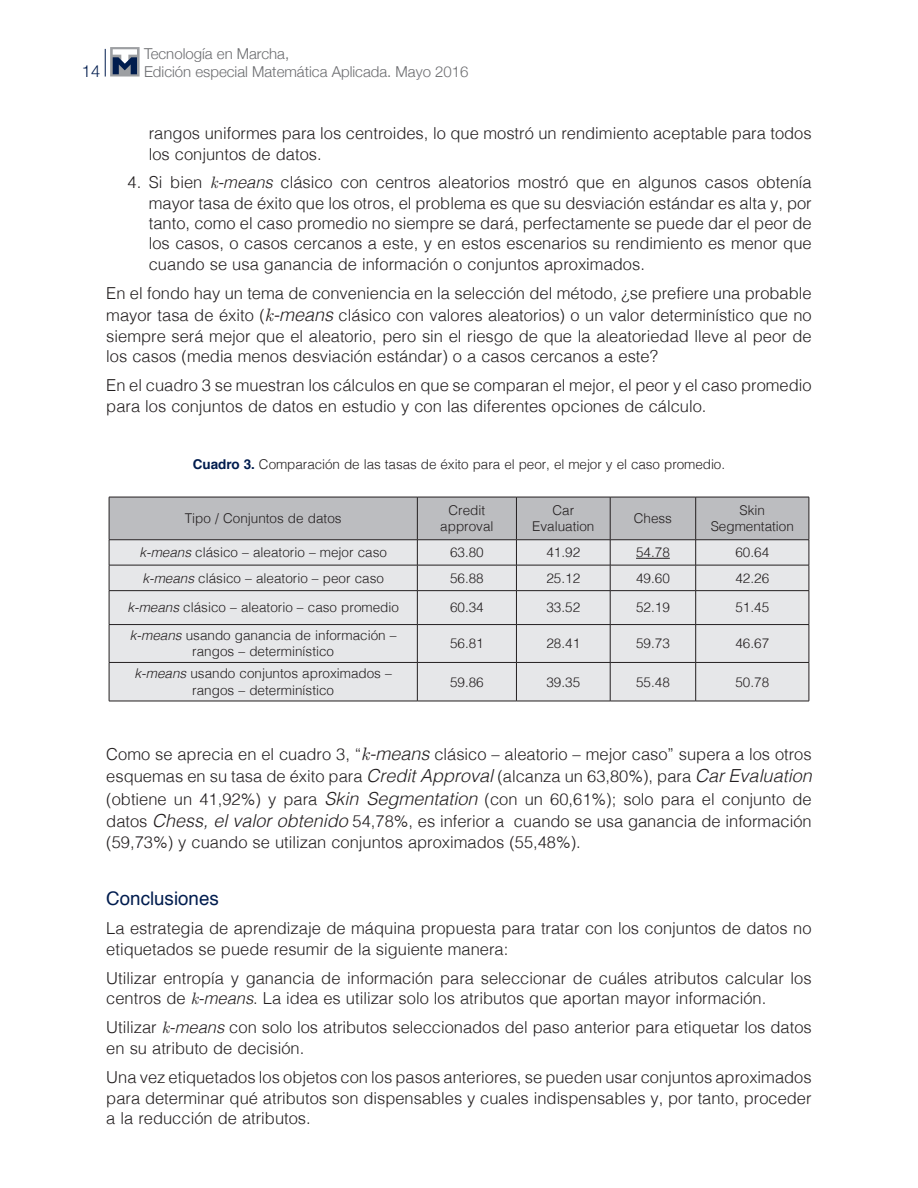
<style>
.page{position:relative;width:918px;height:1188px;background:#fff}
.page>*{position:absolute;margin:0;border:0;box-sizing:border-box;transform-origin:0 0}
._7subtitulo{font:18.75px "Helvetica";color:#001c4e}
._6texto{font:300 16.5px/20.5px "Helvetica";color:#231f20}
._10Escalonado{font:300 16.5px/20.2px "Helvetica";color:#231f20}
.t1{font:300 16.5px "Helvetica Neue";color:#001c4e}
.t2{font:300 15px "Helvetica Neue";color:#6c6d70}
.textocuadros{font:300 13.5px/16.2px "Helvetica";color:#231f20;text-align:center}
._9tituloscuadros1{font:300 13.5px "Helvetica";letter-spacing:-.005em;color:#231f20}
.s1{font-family:"CMU Classical Serif";font-weight:400;font-style:italic}
.s2{font-style:italic}
.s3{font-family:"CMU Classical Serif";font-weight:400;font-style:italic;font-size:18px}
.s4{font-style:italic;font-size:18px}
.s5{font-weight:700;color:#001c4e}
</style>
<div class="page">
<svg style="left:105px;top:49px;width:1px;height:28px"></svg>
<svg style="left:110px;top:47px;width:30px;height:30px"></svg>
<svg style="left:113px;top:49px;width:24px;height:25px"></svg>
<div style="left:110px;top:591px;width:699px;height:110px;background:#e6e7e9"></div>
<svg style="left:109px;top:497px;width:701px;height:93px;background:#cccdcf"></svg>
<hr style="left:109px;top:590px;width:308px;height:1px;background:#231f20">
<hr style="left:109px;top:591px;width:1px;height:33px;background:#231f20">
<hr style="left:417px;top:590px;width:99px;height:1px;background:#231f20">
<hr style="left:417px;top:591px;width:1px;height:33px;background:#231f20">
<hr style="left:516px;top:590px;width:94px;height:1px;background:#231f20">
<hr style="left:516px;top:591px;width:1px;height:33px;background:#231f20">
<hr style="left:610px;top:590px;width:86px;height:1px;background:#231f20">
<hr style="left:610px;top:591px;width:1px;height:33px;background:#231f20">
<hr style="left:696px;top:590px;width:113px;height:1px;background:#231f20">
<hr style="left:695px;top:591px;width:1px;height:33px;background:#231f20">
<hr style="left:809px;top:591px;width:1px;height:33px;background:#231f20">
<hr style="left:109px;top:624px;width:308px;height:1px;background:#231f20">
<hr style="left:109px;top:625px;width:1px;height:37px;background:#231f20">
<hr style="left:417px;top:624px;width:99px;height:1px;background:#231f20">
<hr style="left:417px;top:625px;width:1px;height:37px;background:#231f20">
<hr style="left:516px;top:624px;width:94px;height:1px;background:#231f20">
<hr style="left:516px;top:625px;width:1px;height:37px;background:#231f20">
<hr style="left:610px;top:624px;width:86px;height:1px;background:#231f20">
<hr style="left:610px;top:625px;width:1px;height:37px;background:#231f20">
<hr style="left:696px;top:624px;width:113px;height:1px;background:#231f20">
<hr style="left:695px;top:625px;width:1px;height:37px;background:#231f20">
<hr style="left:809px;top:625px;width:1px;height:37px;background:#231f20">
<hr style="left:109px;top:662px;width:308px;height:1px;background:#231f20">
<hr style="left:109px;top:663px;width:1px;height:38px;background:#231f20">
<hr style="left:417px;top:662px;width:99px;height:1px;background:#231f20">
<hr style="left:417px;top:663px;width:1px;height:38px;background:#231f20">
<hr style="left:516px;top:662px;width:94px;height:1px;background:#231f20">
<hr style="left:516px;top:663px;width:1px;height:38px;background:#231f20">
<hr style="left:610px;top:662px;width:86px;height:1px;background:#231f20">
<hr style="left:610px;top:663px;width:1px;height:38px;background:#231f20">
<hr style="left:696px;top:662px;width:113px;height:1px;background:#231f20">
<hr style="left:695px;top:663px;width:1px;height:38px;background:#231f20">
<hr style="left:809px;top:663px;width:1px;height:38px;background:#231f20">
<hr style="left:109px;top:701px;width:308px;height:1px;background:#231f20">
<hr style="left:417px;top:701px;width:99px;height:1px;background:#231f20">
<hr style="left:516px;top:701px;width:94px;height:1px;background:#231f20">
<hr style="left:610px;top:701px;width:86px;height:1px;background:#231f20">
<hr style="left:696px;top:701px;width:113px;height:1px;background:#231f20">
<hr style="left:636px;top:558px;width:34px;height:1px;background:#231f20">
<p class="t2" style="left:144px;top:41px;width:147px">Tecnología en Marcha,</p>
<p class="t1" style="left:82px;top:57px;width:20px">14</p>
<p class="t2" style="left:144px;top:59px;width:326px">Edición especial Matemática Aplicada. Mayo 2016</p>
<p class="_10Escalonado" style="left:149px;top:122px;width:664px">rangos uniformes para los centroides, lo que mostró un rendimiento aceptable para todos los conjuntos de datos.</p>
<p class="_10Escalonado" style="left:149px;top:171px;width:664px;text-align:justify;text-indent:-21px">4. Si bien <span class="s1">k</span><span class="s2">-means</span> clásico con centros aleatorios mostró que en algunos casos obtenía mayor tasa de éxito que los otros, el problema es que su desviación estándar es alta y, por tanto, como el caso promedio no siempre se dará, perfectamente se puede dar el peor de los casos, o casos cercanos a este, y en estos escenarios su rendimiento es menor que cuando se usa ganancia de información o conjuntos aproximados.</p>
<p class="_6texto" style="left:106px;top:280px;width:707px;line-height:22.4px">En el fondo hay un tema de conveniencia en la selección del método, ¿se prefiere una probable mayor tasa de éxito (<span class="s3">k</span><span class="s4">-means</span> clásico con valores aleatorios) o un valor determinístico que no</p>
<p class="_6texto" style="left:106px;top:324px;width:707px">siempre será mejor que el aleatorio, pero sin el riesgo de que la aleatoriedad lleve al peor de los casos (media menos desviación estándar) o a casos cercanos a este?</p>
<p class="_6texto" style="left:106px;top:374px;width:707px">En el cuadro 3 se muestran los cálculos en que se comparan el mejor, el peor y el caso promedio para los conjuntos de datos en estudio y con las diferentes opciones de cálculo.</p>
<p class="_9tituloscuadros1" style="left:193px;top:453px;width:534px"><span class="s5">Cuadro 3.</span> Comparación de las tasas de éxito para el peor, el mejor y el caso promedio.</p>
<p class="textocuadros" style="left:185px;top:509px;width:158px">Tipo / Conjuntos de datos</p>
<p class="textocuadros" style="left:440px;top:501px;width:55px">Credit approval</p>
<p class="textocuadros" style="left:532px;top:501px;width:64px">Car<br>Evaluation</p>
<p class="textocuadros" style="left:634px;top:509px;width:40px">Chess</p>
<p class="textocuadros" style="left:711px;top:501px;width:85px">Skin<br>Segmentation</p>
<p class="textocuadros" style="left:139px;top:543px;width:249px"><span class="s2">k-means</span> clásico – aleatorio – mejor caso</p>
<p class="textocuadros" style="left:450px;top:543px;width:35px">63.80</p>
<p class="textocuadros" style="left:546px;top:543px;width:35px">41.92</p>
<p class="textocuadros" style="left:636px;top:543px;width:35px">54.78</p>
<p class="textocuadros" style="left:735px;top:543px;width:35px">60.64</p>
<p class="textocuadros" style="left:142px;top:569px;width:243px"><span class="s2">k-means</span> clásico – aleatorio – peor caso</p>
<p class="textocuadros" style="left:450px;top:569px;width:35px">56.88</p>
<p class="textocuadros" style="left:546px;top:569px;width:35px">25.12</p>
<p class="textocuadros" style="left:636px;top:569px;width:35px">49.60</p>
<p class="textocuadros" style="left:735px;top:569px;width:35px">42.26</p>
<p class="textocuadros" style="left:127px;top:599px;width:273px"><span class="s2">k-means</span> clásico – aleatorio – caso promedio</p>
<p class="textocuadros" style="left:450px;top:599px;width:35px">60.34</p>
<p class="textocuadros" style="left:546px;top:599px;width:35px">33.52</p>
<p class="textocuadros" style="left:636px;top:599px;width:35px">52.19</p>
<p class="textocuadros" style="left:735px;top:599px;width:35px">51.45</p>
<p class="textocuadros" style="left:130px;top:626px;width:268px"><span class="s2">k-means</span> usando ganancia de información – rangos – determinístico</p>
<p class="textocuadros" style="left:450px;top:635px;width:35px">56.81</p>
<p class="textocuadros" style="left:546px;top:635px;width:35px">28.41</p>
<p class="textocuadros" style="left:636px;top:635px;width:35px">59.73</p>
<p class="textocuadros" style="left:735px;top:635px;width:35px">46.67</p>
<p class="textocuadros" style="left:135px;top:665px;width:259px"><span class="s2">k-means</span> usando conjuntos aproximados – rangos – determinístico</p>
<p class="textocuadros" style="left:450px;top:673px;width:35px">59.86</p>
<p class="textocuadros" style="left:546px;top:673px;width:35px">39.35</p>
<p class="textocuadros" style="left:636px;top:673px;width:35px">55.48</p>
<p class="textocuadros" style="left:735px;top:673px;width:35px">50.78</p>
<p class="_6texto" style="left:106px;top:742px;width:707px;line-height:22.4px;text-align:justify">Como se aprecia en el cuadro 3, “<span class="s3">k</span><span class="s4">-means</span> clásico – aleatorio – mejor caso” supera a los otros esquemas en su tasa de éxito para <span class="s4">Credit Approval</span> (alcanza un 63,80%), para <span class="s4">Car Evaluation </span>(obtiene un 41,92%) y para <span class="s4">Skin Segmentation</span> (con un 60,61%); solo para el conjunto de datos <span class="s4">Chess, el valor obtenido</span> 54,78%, es inferior a cuando se usa ganancia de información</p>
<p class="_6texto" style="left:106px;top:830px;width:476px">(59,73%) y cuando se utilizan conjuntos aproximados (55,48%).</p>
<p class="_7subtitulo" style="left:106px;top:884px;width:114px">Conclusiones</p>
<p class="_6texto" style="left:106px;top:917px;width:707px">La estrategia de aprendizaje de máquina propuesta para tratar con los conjuntos de datos no etiquetados se puede resumir de la siguiente manera:</p>
<p class="_6texto" style="left:106px;top:966px;width:707px">Utilizar entropía y ganancia de información para seleccionar de cuáles atributos calcular los centros de <span class="s1">k</span><span class="s2">-means</span>. La idea es utilizar solo los atributos que aportan mayor información.</p>
<p class="_6texto" style="left:106px;top:1016px;width:707px">Utilizar <span class="s1">k</span><span class="s2">-means</span> con solo los atributos seleccionados del paso anterior para etiquetar los datos en su atributo de decisión.</p>
<p class="_6texto" style="left:106px;top:1066px;width:707px;text-align:justify">Una vez etiquetados los objetos con los pasos anteriores, se pueden usar conjuntos aproximados para determinar qué atributos son dispensables y cuales indispensables y, por tanto, proceder a la reducción de atributos.</p>
</div>
